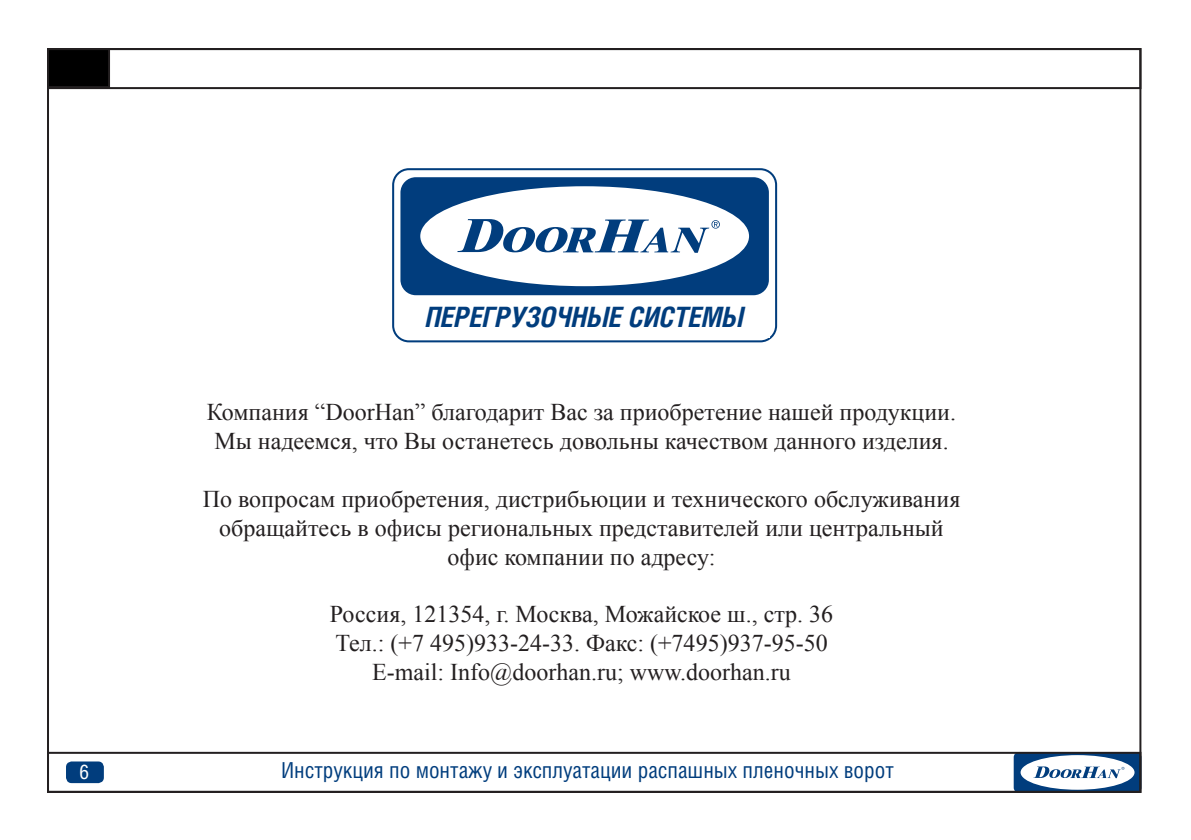
<style>
.page{position:relative;width:1191px;height:840px;background:#fff}
.page>*{position:absolute;margin:0;border:0;box-sizing:border-box;transform-origin:0 0}
.t1{font:italic 700 28px "Helios Cond";color:#013d7d}
.t2{font:24px "Times New Roman";color:#231f20}
.t3{font:22px "Helios Cond";color:#013d7d}
.t4{font:20px "Helios Cond";color:#fff}
</style>
<div class="page">
<div style="left:48px;top:49px;width:61px;height:38px;background:#000"></div>
<div style="left:47px;top:48px;width:63px;height:40px;border:2px solid #231f20"></div>
<div style="left:1013px;top:751px;width:128px;height:41px;background:#013d7d;border-radius:5px"></div>
<div style="left:1020px;top:754px;width:114px;height:35px;background:#fff;border-radius:50%"></div>
<svg style="left:1035px;top:766px;width:89px;height:11px"></svg>
<div style="left:66px;top:761px;width:38px;height:21px;background:#013d7d;border-radius:6px"></div>
<div style="left:47px;top:751px;width:1094px;height:41px;border:2px solid #231f20"></div>
<div style="left:47px;top:48px;width:1094px;height:41px;border:2px solid #231f20"></div>
<div style="left:392px;top:168px;width:385px;height:174px;border:2px solid #013d7d;border-radius:16px"></div>
<div style="left:400px;top:177px;width:369px;height:118px;background:#013d7d;border-radius:15px"></div>
<div style="left:420px;top:186px;width:329px;height:100px;background:#fff;border-radius:50%"></div>
<svg style="left:457px;top:219px;width:263px;height:34px"></svg>
<p class="t1" style="left:426px;top:299px;width:320px">ПЕРЕГРУЗОЧНЫЕ СИСТЕМЫ</p>
<p class="t2" style="left:207px;top:396px;width:750px">Компания “DoorHan” благодарит Вас за приобретение нашей продукции.</p>
<p class="t2" style="left:214px;top:425px;width:735px">Мы надеемся, что Вы останетесь довольны качеством данного изделия.</p>
<p class="t2" style="left:203px;top:482px;width:759px">По вопросам приобретения, дистрибьюции и технического обслуживания</p>
<p class="t2" style="left:219px;top:511px;width:726px">обращайтесь в офисы региональных представителей или центральный</p>
<p class="t2" style="left:447px;top:540px;width:269px">офис компании по адресу:</p>
<p class="t2" style="left:330px;top:597px;width:505px">Россия, 121354, г. Москва, Можайское ш., стр. 36</p>
<p class="t2" style="left:335px;top:626px;width:494px">Тел.: (+7 495)933-24-33. Факс: (+7495)937-95-50</p>
<p class="t2" style="left:372px;top:655px;width:420px">E-mail: Info@doorhan.ru; www.doorhan.ru</p>
<p class="t4" style="left:79px;top:759px;width:11px">6</p>
<p class="t3" style="left:281px;top:756px;width:614px">Инструкция по монтажу и эксплуатации распашных пленочных ворот</p>
</div>
